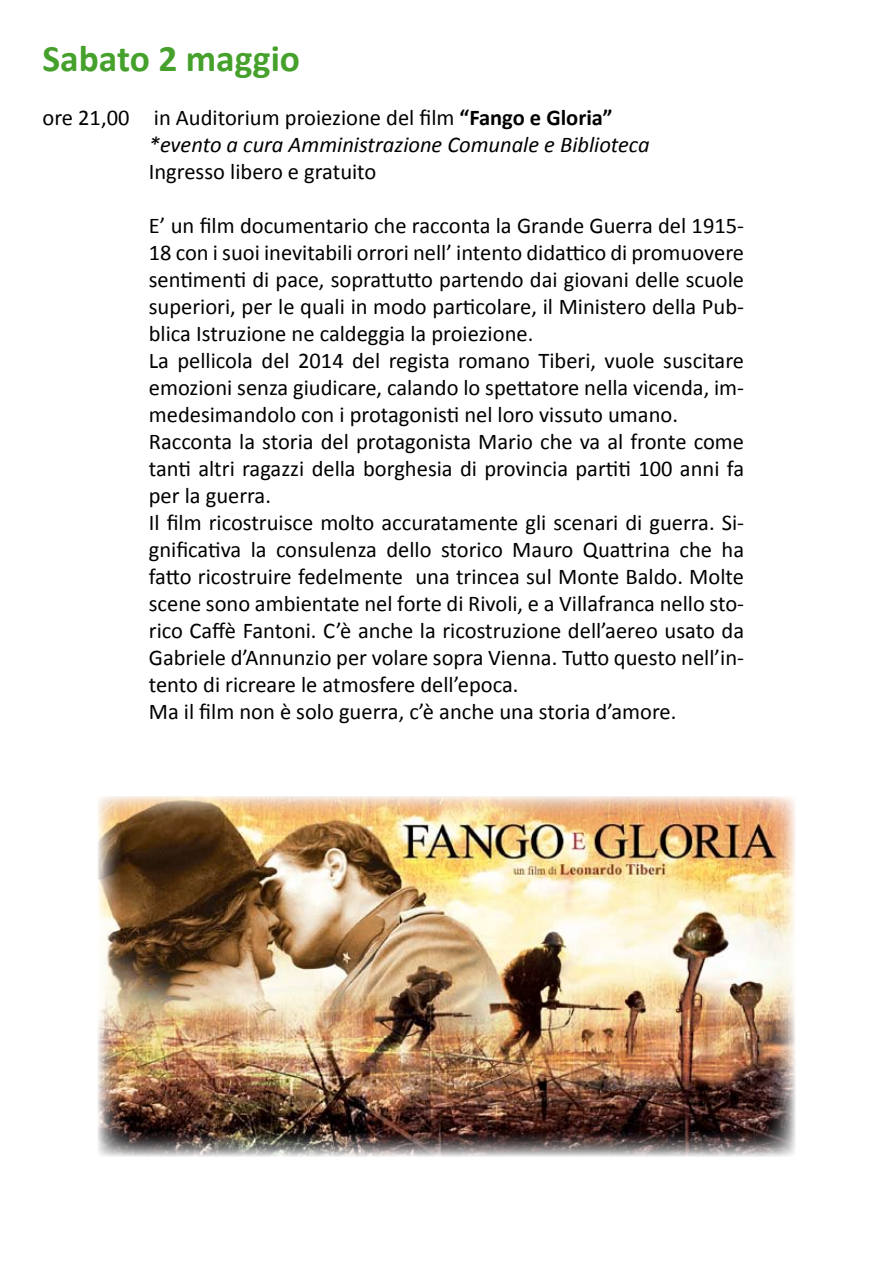
<style>
.page{position:relative;width:893px;height:1263px;background:#fff}
.page>*{position:absolute;margin:0;border:0;box-sizing:border-box;transform-origin:0 0}
.t1{font:700 37.5px "Calibri";color:#45a12b}
.t2{font:22.5px/27px "Calibri";color:#000}
.t3{font:italic 22.5px/27px "Calibri";color:#000}
.s1{font-style:normal}
.s2{font-weight:700;font-style:normal}
</style>
<div class="page">
<img style="left:98px;top:796px;width:697px;height:361px">
<h1 class="t1" style="left:43px;top:34px;width:259px">Sabato 2 maggio</h1>
<p class="t3" style="left:149px;top:103px;width:502px;text-indent:-106px"><span class="s1">ore 21,00 in Auditorium proiezione del film</span> <span class="s2">“Fango e Gloria” </span>*evento a cura Amministrazione Comunale e Biblioteca</p>
<p class="t2" style="left:149px;top:158px;width:229px">Ingresso libero e gratuito</p>
<p class="t2" style="left:149px;top:212px;width:597px">E’ un film documentario che racconta la Grande Guerra del 1915- 18 con i suoi inevitabili orrori nell’ intento didattico di promuovere sentimenti di pace, soprattutto partendo dai giovani delle scuole superiori, per le quali in modo particolare, il Ministero della Pub&shy;blica Istruzione ne caldeggia la proiezione.<br>La pellicola del 2014 del regista romano Tiberi, vuole suscitare emozioni senza giudicare, calando lo spettatore nella vicenda, im&shy;medesimandolo con i protagonisti nel loro vissuto umano.<br>Racconta la storia del protagonista Mario che va al fronte come tanti altri ragazzi della borghesia di provincia partiti 100 anni fa per la guerra.<br>Il film ricostruisce molto accuratamente gli scenari di guerra. Si&shy;gnificativa la consulenza dello storico Mauro Quattrina che ha fatto ricostruire fedelmente una trincea sul Monte Baldo. Molte scene sono ambientate nel forte di Rivoli, e a Villafranca nello sto&shy;rico Caffè Fantoni. C’è anche la ricostruzione dell’aereo usato da Gabriele d’Annunzio per volare sopra Vienna. Tutto questo nell’in&shy;tento di ricreare le atmosfere dell’epoca.<br>Ma il film non è solo guerra, c’è anche una storia d’amore.</p>
</div>
